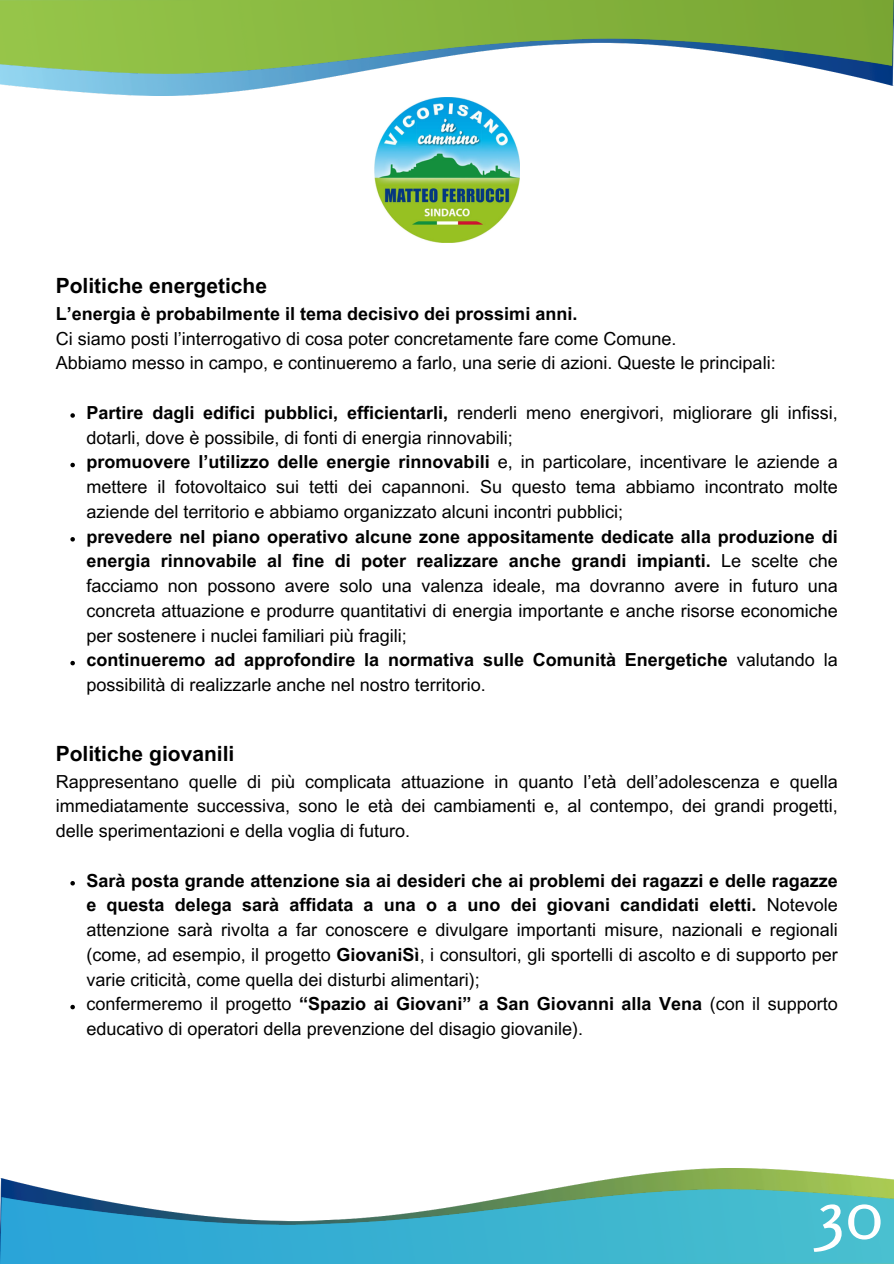
<style>
.page{position:relative;width:894px;height:1264px;background:#fff}
.page>*{position:absolute;margin:0;border:0;box-sizing:border-box;transform-origin:0 0}
.t1{font:67.2px "Rosario";color:#fff}
.t2{font:700 21px "Arial MT Pro";color:#000}
.t3{font:18px/24.8px "Arial MT Pro";color:#000;text-align:justify}
.t4{font:700 18px/24.8px "Arial MT Pro";color:#000}
.s1{font-weight:700}
.s2{font-weight:400}
</style>
<div class="page">
<img style="left:0;top:1168px;width:893px;height:21px">
<img style="left:0;top:1189px;width:893px;height:73px">
<img style="left:0;top:74px;width:893px;height:21px">
<img style="left:0;top:0;width:893px;height:74px">
<img style="left:374px;top:97px;width:145px;height:145px">
<svg style="left:70px;top:413px;width:5px;height:5px"></svg>
<svg style="left:70px;top:463px;width:5px;height:4px"></svg>
<svg style="left:70px;top:537px;width:5px;height:4px"></svg>
<svg style="left:70px;top:661px;width:5px;height:4px"></svg>
<svg style="left:70px;top:881px;width:5px;height:4px"></svg>
<svg style="left:70px;top:1004px;width:5px;height:5px"></svg>
<h1 class="t2" style="left:56px;top:277px;width:213px">Politiche energetiche</h1>
<h1 class="t3" style="left:56px;top:303px;width:721px;text-align:left"><span class="s1">L’energia è probabilmente il tema decisivo dei prossimi anni.<br></span>Ci siamo posti l’interrogativo di cosa poter concretamente fare come Comune.<br>Abbiamo messo in campo, e continueremo a farlo, una serie di azioni. Queste le principali:</h1>
<p class="t3" style="left:86px;top:402px;width:752px"><span class="s1">Partire dagli edifici pubblici, efficientarli,</span> renderli meno energivori, migliorare gli infissi, dotarli, dove è possibile, di fonti di energia rinnovabili;</p>
<p class="t3" style="left:86px;top:452px;width:752px"><span class="s1">promuovere l’utilizzo delle energie rinnovabili</span> e, in particolare, incentivare le aziende a mettere il fotovoltaico sui tetti dei capannoni. Su questo tema abbiamo incontrato molte aziende del territorio e abbiamo organizzato alcuni incontri pubblici;</p>
<p class="t3" style="left:86px;top:526px;width:752px"><span class="s1">prevedere nel piano operativo alcune zone appositamente dedicate alla produzione di energia rinnovabile al fine di poter realizzare anche grandi impianti.</span> Le scelte che facciamo non possono avere solo una valenza ideale, ma dovranno avere in futuro una concreta attuazione e produrre quantitativi di energia importante e anche risorse economiche per sostenere i nuclei familiari più fragili;</p>
<p class="t4" style="left:86px;top:650px;width:752px">continueremo ad approfondire la normativa sulle Comunità Energetiche <span class="s2">valutando la possibilità di realizzarle anche nel nostro territorio.</span></p>
<h1 class="t2" style="left:56px;top:745px;width:180px">Politiche giovanili</h1>
<h1 class="t3" style="left:56px;top:771px;width:783px">Rappresentano quelle di più complicata attuazione in quanto l’età dell’adolescenza e quella immediatamente successiva, sono le età dei cambiamenti e, al contempo, dei grandi progetti, delle sperimentazioni e della voglia di futuro.</h1>
<p class="t3" style="left:86px;top:870px;width:752px"><span class="s1">Sarà posta grande attenzione sia ai desideri che ai problemi dei ragazzi e delle ragazze e questa delega sarà affidata a una o a uno dei giovani candidati eletti.</span> Notevole attenzione sarà rivolta a far conoscere e divulgare importanti misure, nazionali e regionali (come, ad esempio, il progetto <span class="s1">GiovaniSì</span>, i consultori, gli sportelli di ascolto e di supporto per varie criticità, come quella dei disturbi alimentari);</p>
<p class="t3" style="left:86px;top:994px;width:752px">confermeremo il progetto <span class="s1">“Spazio ai Giovani” a San Giovanni alla Vena</span> (con il supporto educativo di operatori della prevenzione del disagio giovanile).</p>
<p class="t1" style="left:817px;top:1172px;width:68px">30</p>
</div>
